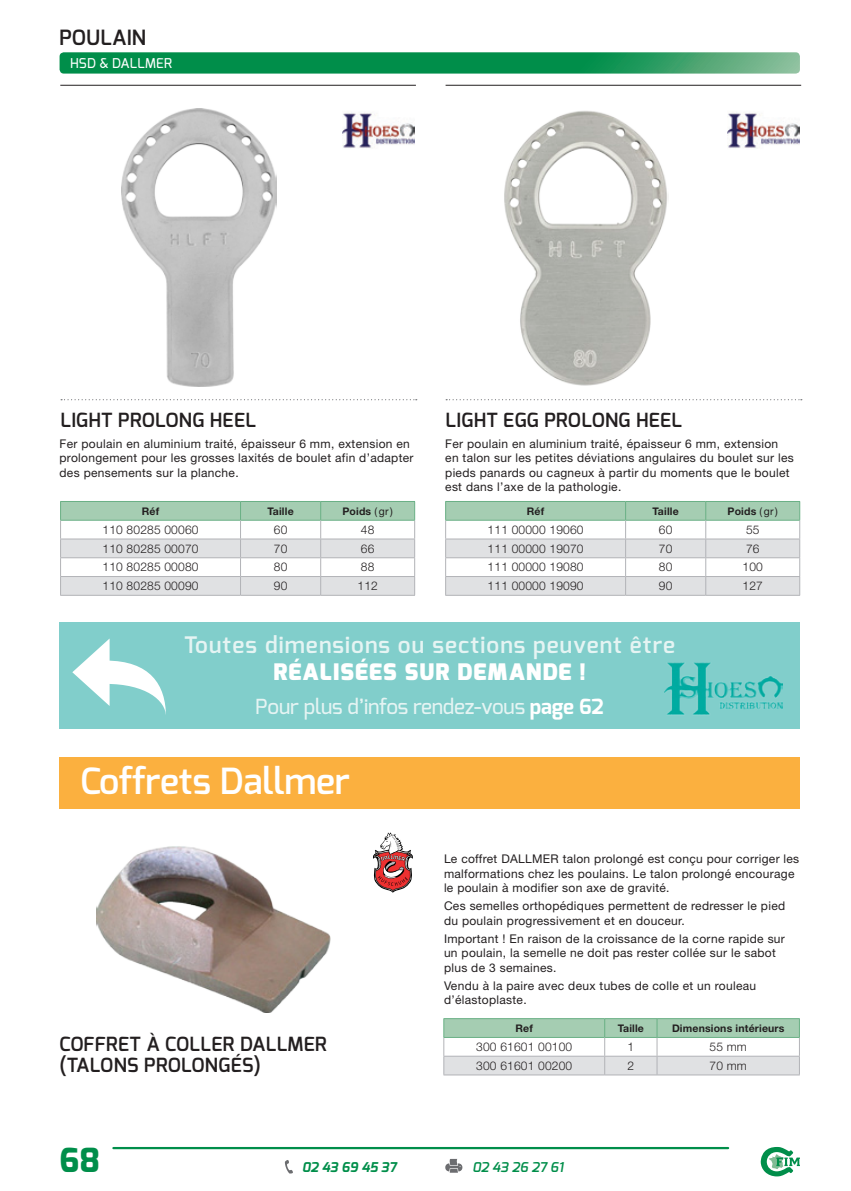
<style>
.page{position:relative;width:851px;height:1191px;background:#fff}
.page>*{position:absolute;margin:0;border:0;box-sizing:border-box;transform-origin:0 0}
.SousCat{font:600 36px "Exo";color:#fff}
.t1{font:800 33px "Exo";color:#008e4a}
.InfoEncart{font:600 22.8px "Exo";letter-spacing:.05em;color:#e5f4f3}
.InfoEncart-2{font:900 22.8px "Exo";letter-spacing:.05em;color:#fff}
.TitreCat{font:600 21px "Exo";letter-spacing:.01em;color:#231f20}
.InfoEncart-3{font:500 20.7px "Exo";letter-spacing:-.01em;color:#e5f4f3}
.NomArticle{font:600 19.5px "Exo";letter-spacing:.015em;color:#231f20}
.SousTitre{font:500 13.5px "Exo";letter-spacing:.015em;color:#fff}
.t2{font:italic 700 13.5px "Exo";color:#008e4a}
.t3{font:italic 600 13.5px "Exo";color:#008e4a}
.Corps_de_texte{font:12px/14.2px "Helvetica Neue LT Std";letter-spacing:.025em;color:#231f20}
.CorpsTableau{font:300 12px "Helvetica Neue LT Std";letter-spacing:.015em;color:#231f20}
.titre_tableau{font:700 10.5px "Helvetica Neue LT Std";letter-spacing:.015em;color:#231f20}
.s1{font-weight:400}
.s2{font-weight:700;color:#fff}
</style>
<div class="page">
<hr style="left:113px;top:1147px;width:615px;height:2px;background:#008e4a">
<svg style="left:60px;top:52px;width:739px;height:22px;background:#1c985b"></svg>
<svg style="left:285px;top:1160px;width:8px;height:13px"></svg>
<svg style="left:445px;top:1158px;width:17px;height:14px"></svg>
<svg style="left:760px;top:1147px;width:39px;height:29px"></svg>
<img style="left:342px;top:113px;width:72px;height:35px">
<img style="left:727px;top:113px;width:72px;height:35px">
<hr style="left:445px;top:85px;width:356px;height:1px;background:#231f20">
<hr style="left:60px;top:85px;width:356px;height:1px;background:#231f20">
<svg style="left:61px;top:399px;width:356px;height:1px"></svg>
<svg style="left:446px;top:399px;width:355px;height:1px"></svg>
<img style="left:121px;top:109px;width:155px;height:277px">
<img style="left:504px;top:110px;width:164px;height:276px">
<hr style="left:60px;top:595px;width:180px;height:1px;background:#b2b3b7">
<hr style="left:240px;top:595px;width:80px;height:1px;background:#b2b3b7">
<hr style="left:320px;top:595px;width:95px;height:1px;background:#b2b3b7">
<svg style="left:60px;top:501px;width:355px;height:94px"></svg>
<hr style="left:60px;top:557px;width:180px;height:1px;background:#b2b3b7">
<hr style="left:445px;top:595px;width:180px;height:1px;background:#b2b3b7">
<hr style="left:625px;top:595px;width:80px;height:1px;background:#b2b3b7">
<hr style="left:705px;top:595px;width:95px;height:1px;background:#b2b3b7">
<svg style="left:445px;top:501px;width:355px;height:94px"></svg>
<hr style="left:445px;top:557px;width:180px;height:1px;background:#b2b3b7">
<svg style="left:373px;top:832px;width:40px;height:61px"></svg>
<img style="left:97px;top:846px;width:233px;height:166px">
<svg style="left:443px;top:1018px;width:356px;height:56px"></svg>
<hr style="left:443px;top:1055px;width:161px;height:1px;background:#b2b3b7">
<hr style="left:604px;top:1055px;width:53px;height:1px;background:#b2b3b7">
<hr style="left:657px;top:1055px;width:142px;height:1px;background:#b2b3b7">
<hr style="left:443px;top:1074px;width:161px;height:1px;background:#b2b3b7">
<hr style="left:604px;top:1074px;width:53px;height:1px;background:#b2b3b7">
<hr style="left:657px;top:1074px;width:142px;height:1px;background:#b2b3b7">
<div style="left:60px;top:622px;width:739px;height:107px;background:#81cecb"></div>
<img style="left:664px;top:662px;width:118px;height:53px">
<svg style="left:72px;top:638px;width:94px;height:77px"></svg>
<div style="left:60px;top:757px;width:739px;height:51px;background:#fbb03f"></div>
<p class="TitreCat" style="left:60px;top:24px;width:88px">POULAIN</p>
<p class="SousTitre" style="left:70px;top:54px;width:103px">HSD &amp; DALLMER</p>
<p class="NomArticle" style="left:60px;top:407px;width:197px">LIGHT PROLONG HEEL</p>
<p class="NomArticle" style="left:445px;top:407px;width:238px">LIGHT EGG PROLONG HEEL</p>
<p class="Corps_de_texte" style="left:60px;top:436px;width:355px">Fer poulain en aluminium traité, épaisseur 6 mm, extension en prolongement pour les grosses laxités de boulet afin d’adapter des pensements sur la planche.</p>
<p class="Corps_de_texte" style="left:445px;top:436px;width:350px">Fer poulain en aluminium traité, épaisseur 6 mm, extension en talon sur les petites déviations angulaires du boulet sur les pieds panards ou cagneux à partir du moments que le boulet est dans l’axe de la pathologie.</p>
<p class="titre_tableau" style="left:142px;top:504px;width:19px">Réf</p>
<p class="titre_tableau" style="left:267px;top:504px;width:28px">Taille</p>
<p class="titre_tableau" style="left:342px;top:504px;width:52px">Poids <span class="s1">( gr)</span></p>
<p class="CorpsTableau" style="left:102px;top:522px;width:97px">110 80285 00060</p>
<p class="CorpsTableau" style="left:274px;top:522px;width:15px">60</p>
<p class="CorpsTableau" style="left:361px;top:522px;width:15px">48</p>
<p class="CorpsTableau" style="left:102px;top:541px;width:97px">110 80285 00070</p>
<p class="CorpsTableau" style="left:274px;top:541px;width:15px">70</p>
<p class="CorpsTableau" style="left:361px;top:541px;width:15px">66</p>
<p class="CorpsTableau" style="left:102px;top:560px;width:97px">110 80285 00080</p>
<p class="CorpsTableau" style="left:274px;top:560px;width:15px">80</p>
<p class="CorpsTableau" style="left:361px;top:560px;width:15px">88</p>
<p class="CorpsTableau" style="left:102px;top:578px;width:97px">110 80285 00090</p>
<p class="CorpsTableau" style="left:274px;top:578px;width:15px">90</p>
<p class="CorpsTableau" style="left:357px;top:578px;width:22px">112</p>
<p class="titre_tableau" style="left:527px;top:504px;width:19px">Réf</p>
<p class="titre_tableau" style="left:652px;top:504px;width:28px">Taille</p>
<p class="titre_tableau" style="left:727px;top:504px;width:52px">Poids <span class="s1">( gr)</span></p>
<p class="CorpsTableau" style="left:487px;top:522px;width:97px">111 00000 19060</p>
<p class="CorpsTableau" style="left:658px;top:522px;width:15px">60</p>
<p class="CorpsTableau" style="left:745px;top:522px;width:15px">55</p>
<p class="CorpsTableau" style="left:487px;top:541px;width:97px">111 00000 19070</p>
<p class="CorpsTableau" style="left:658px;top:541px;width:15px">70</p>
<p class="CorpsTableau" style="left:745px;top:541px;width:15px">76</p>
<p class="CorpsTableau" style="left:487px;top:560px;width:97px">111 00000 19080</p>
<p class="CorpsTableau" style="left:658px;top:560px;width:15px">80</p>
<p class="CorpsTableau" style="left:742px;top:560px;width:22px">100</p>
<p class="CorpsTableau" style="left:487px;top:578px;width:97px">111 00000 19090</p>
<p class="CorpsTableau" style="left:658px;top:578px;width:15px">90</p>
<p class="CorpsTableau" style="left:742px;top:578px;width:22px">127</p>
<p class="InfoEncart" style="left:184px;top:630px;width:492px">Toutes dimensions ou sections peuvent être</p>
<p class="InfoEncart-2" style="left:273px;top:657px;width:314px">RÉALISÉES SUR DEMANDE !</p>
<p class="InfoEncart-3" style="left:255px;top:693px;width:349px">Pour plus d’infos rendez-vous <span class="s2">page 62</span></p>
<p class="SousCat" style="left:80px;top:758px;width:271px">Coffrets Dallmer</p>
<p class="NomArticle" style="left:59px;top:1031px;width:269px">COFFRET À COLLER DALLMER</p>
<p class="NomArticle" style="left:59px;top:1052px;width:203px">(TALONS PROLONGÉS)</p>
<p class="Corps_de_texte" style="left:444px;top:851px;width:357px">Le coffret DALLMER talon prolongé est conçu pour corriger les malformations chez les poulains. Le talon prolongé encourage le poulain à modifier son axe de gravité.</p>
<p class="Corps_de_texte" style="left:444px;top:898px;width:342px">Ces semelles orthopédiques permettent de redresser le pied du poulain progressivement et en douceur.</p>
<p class="Corps_de_texte" style="left:444px;top:931px;width:342px">Important ! En raison de la croissance de la corne rapide sur un poulain, la semelle ne doit pas rester collée sur le sabot plus de 3 semaines.</p>
<p class="Corps_de_texte" style="left:444px;top:978px;width:314px">Vendu à la paire avec deux tubes de colle et un rouleau d’élastoplaste.</p>
<p class="titre_tableau" style="left:515px;top:1021px;width:19px">Ref</p>
<p class="titre_tableau" style="left:617px;top:1021px;width:28px">Taille</p>
<p class="titre_tableau" style="left:672px;top:1021px;width:114px">Dimensions intérieurs</p>
<p class="CorpsTableau" style="left:476px;top:1039px;width:97px">300 61601 00100</p>
<p class="CorpsTableau" style="left:627px;top:1039px;width:8px">1</p>
<p class="CorpsTableau" style="left:709px;top:1039px;width:39px">55 mm</p>
<p class="CorpsTableau" style="left:476px;top:1058px;width:97px">300 61601 00200</p>
<p class="CorpsTableau" style="left:627px;top:1058px;width:8px">2</p>
<p class="CorpsTableau" style="left:709px;top:1058px;width:39px">70 mm</p>
<h2 class="t1" style="left:60px;top:1138px;width:42px">68</h2>
<p class="t2" style="left:302px;top:1158px;width:96px">02 43 69 45 37</p>
<p class="t3" style="left:472px;top:1158px;width:93px">02 43 26 27 61</p>
</div>
